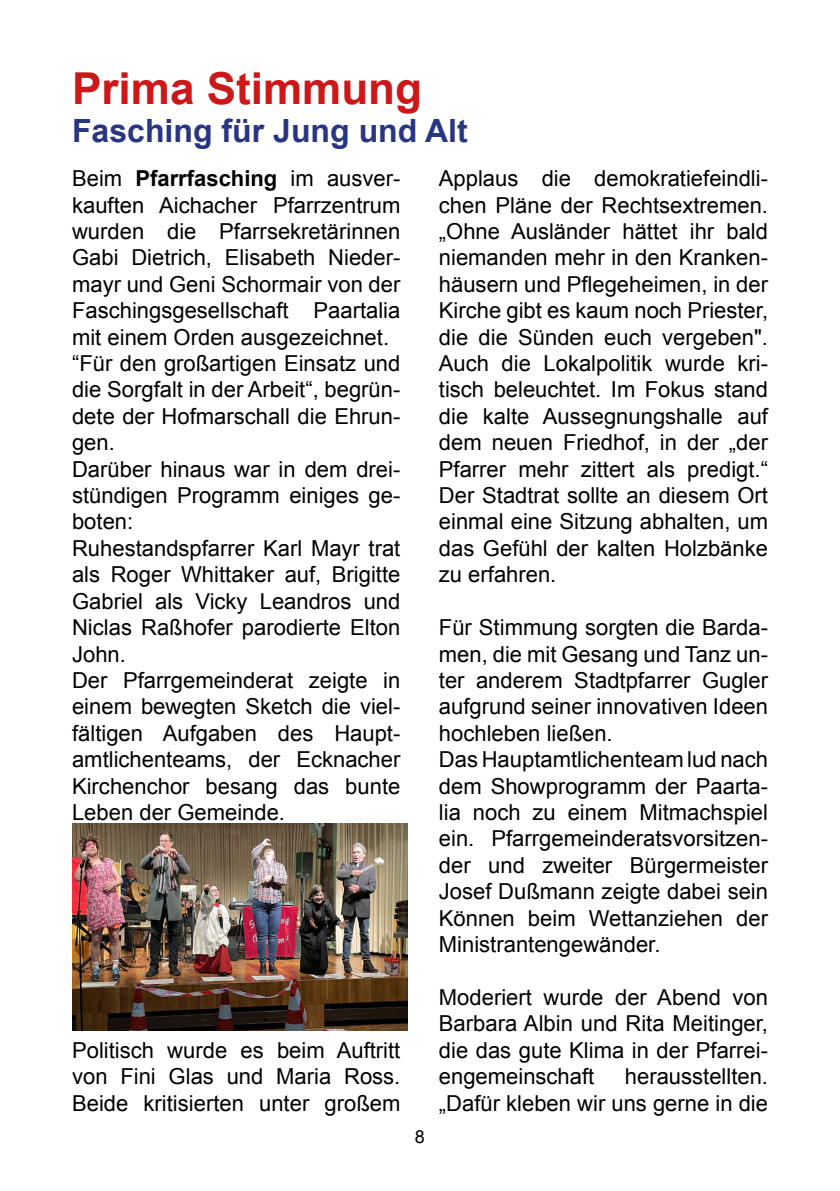
<style>
.page{position:relative;width:840px;height:1191px;background:#fff}
.page>*{position:absolute;margin:0;border:0;box-sizing:border-box;transform-origin:0 0}
.t1{font:700 44px "Arial";color:#cd1719}
.t2{font:700 32px "Arial";color:#283583}
.t3{font:22px/26.4px "Arial";color:#000;text-align:justify}
.t4{font:18px "Arial";color:#000}
.s1{font-weight:700}
</style>
<div class="page">
<img style="left:72px;top:823px;width:335px;height:207px">
<h1 class="t1" style="left:72px;top:60px;width:351px">Prima Stimmung</h1>
<h2 class="t2" style="left:72px;top:110px;width:397px">Fasching für Jung und Alt</h2>
<p class="t3" style="left:72px;top:165px;width:330px;text-align:left">Beim <span class="s1">Pfarrfasching</span> im ausver&shy;kauften Aichacher Pfarrzentrum wurden die Pfarrsekretärinnen<br>Gabi Dietrich, Elisabeth Nieder&shy;mayr und Geni Schormair von der<br>Faschingsgesellschaft Paartalia mit einem Orden ausgezeichnet. “Für den großartigen Einsatz und die Sorgfalt in der Arbeit“, begrün&shy;dete der Hofmarschall die Ehrun&shy;gen.<br>Darüber hinaus war in dem drei&shy;stündigen Programm einiges ge&shy;boten:<br>Ruhestandspfarrer Karl Mayr trat als Roger Whittaker auf, Brigitte<br>Gabriel als Vicky Leandros und<br>Niclas Raßhofer parodierte Elton<br>John.<br>Der Pfarrgemeinderat zeigte in einem bewegten Sketch die viel&shy;fältigen Aufgaben des Haupt&shy;amtlichenteams, der Ecknacher<br>Kirchenchor besang das bunte<br>Leben der Gemeinde.</p>
<p class="t3" style="left:438px;top:165px;width:330px">Applaus die demokratiefeindli&shy;chen Pläne der Rechtsextremen. „Ohne Ausländer hättet ihr bald niemanden mehr in den Kranken&shy;häusern und Pflegeheimen, in der Kirche gibt es kaum noch Priester, die die Sünden euch vergeben".<br>Auch die Lokalpolitik wurde kri&shy;tisch beleuchtet. Im Fokus stand die kalte Aussegnungshalle auf dem neuen Friedhof, in der „der Pfarrer mehr zittert als predigt.“ Der Stadtrat sollte an diesem Ort einmal eine Sitzung abhalten, um das Gefühl der kalten Holzbänke zu erfahren.</p>
<p class="t3" style="left:438px;top:614px;width:330px;text-align:left">Für Stimmung sorgten die Barda&shy;men, die mit Gesang und Tanz un&shy;ter anderem Stadtpfarrer Gugler aufgrund seiner innovativen Ideen hochleben ließen.<br>Das Hauptamtlichenteam lud nach dem Showprogramm der Paarta&shy;lia noch zu einem Mitmachspiel ein. Pfarrgemeinderatsvorsitzen&shy;der und zweiter Bürgermeister<br>Josef Dußmann zeigte dabei sein<br>Können beim Wettanziehen der<br>Ministrantengewänder.</p>
<p class="t3" style="left:438px;top:984px;width:330px">Moderiert wurde der Abend von Barbara Albin und Rita Meitinger, die das gute Klima in der Pfarrei&shy;engemeinschaft</p>
<p class="t3" style="left:72px;top:1037px;width:329px">Politisch wurde es beim Auftritt von Fini Glas und Maria Ross.<br>Beide kritisierten unter großem</p>
<p class="t3" style="left:438px;top:1063px;width:330px;text-align:right">herausstellten.<br>„Dafür kleben wir uns gerne in die</p>
<p class="t4" style="left:415px;top:1125px;width:12px">8</p>
</div>
